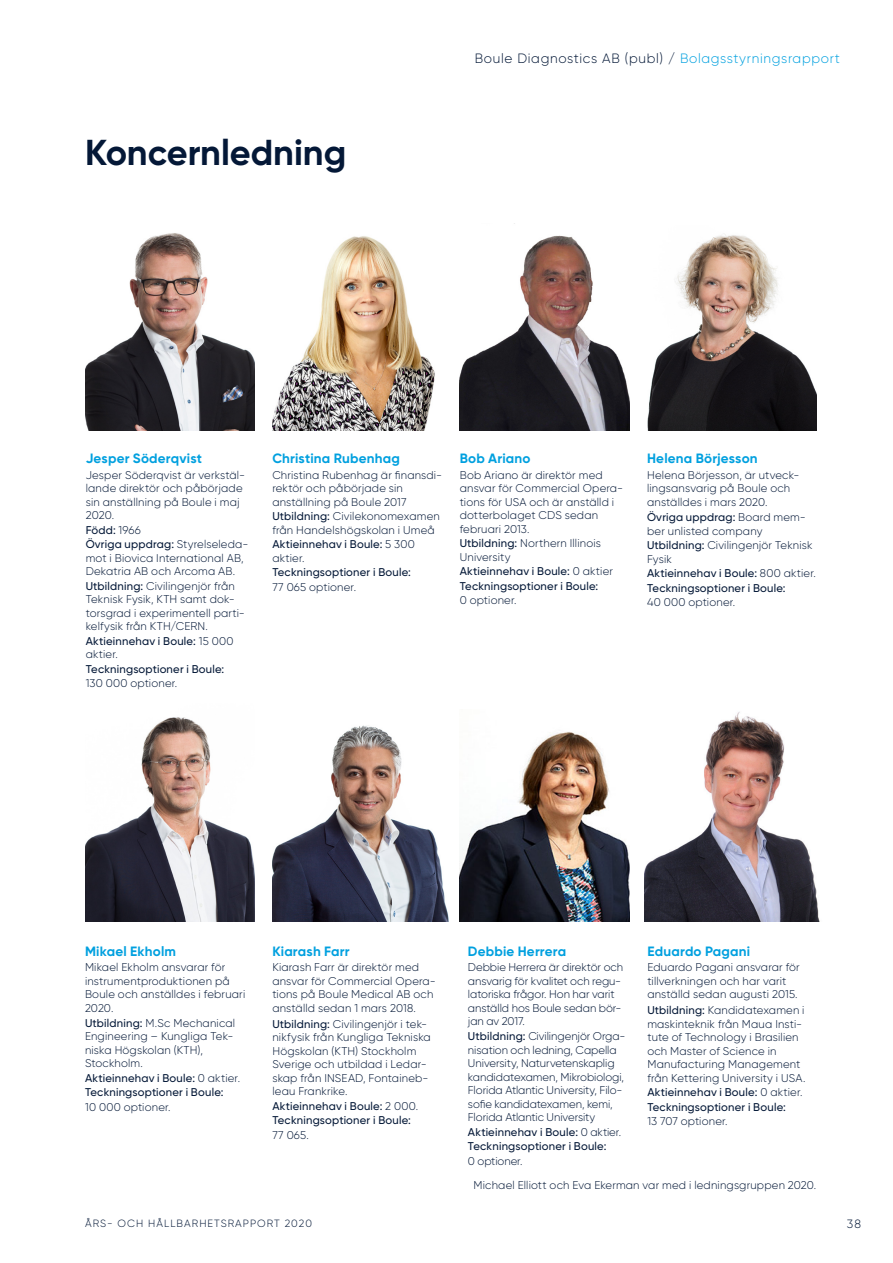
<style>
.page{position:relative;width:893px;height:1263px;background:#fff}
.page>*{position:absolute;margin:0;border:0;box-sizing:border-box;transform-origin:0 0}
.Rubrik_2020{font:700 36px "Gilroy";color:#041837}
.b-Mellanrubrik1_blue{font:700 13.5px "Gilroy";letter-spacing:.015em;color:#00a0df}
.t1{font:300 13.5px "Gilroy";letter-spacing:.05em;color:#041837}
.t2{font:300 12px "Gilroy";color:#041837}
.Tabbel_Text{font:300 11.25px/13.5px "Gilroy";letter-spacing:.015em;color:#041837}
.Tabbel_Text-2{font:500 11.25px/13.5px "Gilroy";letter-spacing:.02em;color:#041837}
.Tabbel_Text-3{font:300 11.25px/13.5px "Gilroy";letter-spacing:-.005em;color:#041837}
.t3{font:300 10.5px "Gilroy";letter-spacing:.1em;color:#041837}
.s1{color:#00a0df}
.s2{font-weight:300}
.s3{font-weight:500}
</style>
<div class="page">
<img style="left:85px;top:717px;width:169px;height:205px">
<img style="left:647px;top:234px;width:169px;height:197px">
<img style="left:85px;top:233px;width:169px;height:198px">
<img style="left:272px;top:236px;width:163px;height:195px">
<img style="left:460px;top:235px;width:169px;height:196px">
<img style="left:272px;top:725px;width:177px;height:197px">
<img style="left:459px;top:732px;width:170px;height:190px">
<img style="left:645px;top:712px;width:175px;height:210px">
<p class="Rubrik_2020" style="left:85px;top:130px;width:263px">Koncernledning</p>
<p class="t1" style="left:475px;top:50px;width:367px">Boule Diagnostics AB (publ) / <span class="s1">Bolagsstyrningsrapport</span></p>
<p class="b-Mellanrubrik1_blue" style="left:86px;top:450px;width:118px">Jesper Söderqvist</p>
<p class="Tabbel_Text" style="left:86px;top:468px;width:161px">Jesper Söderqvist är verkstäl&shy;lande direktör och påbörjade sin anställning på Boule i maj<br>2020.</p>
<p class="Tabbel_Text-2" style="left:86px;top:523px;width:57px">Född: <span class="s2">1966</span></p>
<p class="Tabbel_Text" style="left:86px;top:537px;width:164px"><span class="s3">Övriga uppdrag:</span> Styrelseleda&shy;mot i Biovica International AB,<br>Dekatria AB och Arcoma AB.</p>
<p class="Tabbel_Text" style="left:86px;top:579px;width:161px"><span class="s3">Utbildning:</span> Civilingenjör från<br>Teknisk Fysik, KTH samt dok&shy;torsgrad i experimentell parti&shy;kelfysik från KTH/CERN.</p>
<p class="Tabbel_Text-2" style="left:86px;top:634px;width:149px">Aktieinnehav i Boule: <span class="s2">15 000 aktier.</span></p>
<p class="Tabbel_Text-2" style="left:86px;top:662px;width:140px">Teckningsoptioner i Boule:</p>
<p class="Tabbel_Text" style="left:86px;top:677px;width:93px">130 000 optioner.</p>
<p class="b-Mellanrubrik1_blue" style="left:272px;top:450px;width:129px">Christina Rubenhag</p>
<p class="Tabbel_Text" style="left:272px;top:468px;width:171px">Christina Rubenhag är finansdi&shy;rektör och påbörjade sin anställning på Boule 2017</p>
<p class="Tabbel_Text" style="left:272px;top:509px;width:169px"><span class="s3">Utbildning:</span> Civilekonomexamen från Handelshögskolan i Umeå</p>
<p class="Tabbel_Text-2" style="left:272px;top:537px;width:144px">Aktieinnehav i Boule: <span class="s2">5 300 aktier.</span></p>
<p class="Tabbel_Text-2" style="left:272px;top:565px;width:140px">Teckningsoptioner i Boule:</p>
<p class="Tabbel_Text" style="left:272px;top:580px;width:85px">77 065 optioner.</p>
<p class="b-Mellanrubrik1_blue" style="left:460px;top:450px;width:72px">Bob Ariano</p>
<p class="Tabbel_Text" style="left:460px;top:468px;width:165px">Bob Ariano är direktör med ansvar för Commercial Opera&shy;tions för USA och är anställd i dotterbolaget CDS sedan februari 2013.</p>
<p class="Tabbel_Text" style="left:460px;top:536px;width:143px"><span class="s3">Utbildning:</span> Northern Illinois<br>University</p>
<p class="Tabbel_Text-2" style="left:460px;top:564px;width:155px">Aktieinnehav i Boule: <span class="s2">0 aktier</span></p>
<p class="Tabbel_Text-2" style="left:460px;top:579px;width:140px">Teckningsoptioner i Boule:</p>
<p class="Tabbel_Text" style="left:460px;top:593px;width:58px">0 optioner.</p>
<p class="b-Mellanrubrik1_blue" style="left:647px;top:450px;width:112px">Helena Börjesson</p>
<p class="Tabbel_Text" style="left:647px;top:468px;width:154px">Helena Börjesson, är utveck&shy;lingsansvarig på Boule och anställdes i mars 2020.</p>
<p class="Tabbel_Text" style="left:647px;top:510px;width:160px"><span class="s3">Övriga uppdrag:</span> Board mem&shy;ber unlisted company</p>
<p class="Tabbel_Text" style="left:647px;top:538px;width:167px"><span class="s3">Utbildning:</span> Civilingenjör Teknisk<br>Fysik</p>
<p class="Tabbel_Text-2" style="left:647px;top:566px;width:170px">Aktieinnehav i Boule: <span class="s2">800 aktier.</span></p>
<p class="Tabbel_Text-2" style="left:647px;top:581px;width:140px">Teckningsoptioner i Boule:</p>
<p class="Tabbel_Text" style="left:647px;top:596px;width:90px">40 000 optioner.</p>
<p class="b-Mellanrubrik1_blue" style="left:85px;top:943px;width:93px">Mikael Ekholm</p>
<p class="Tabbel_Text" style="left:85px;top:961px;width:162px">Mikael Ekholm ansvarar för instrumentproduktionen på<br>Boule och anställdes i februari<br>2020.</p>
<p class="Tabbel_Text" style="left:85px;top:1016px;width:152px"><span class="s3">Utbildning:</span> M.Sc Mechanical<br>Engineering – Kungliga Tek&shy;niska Högskolan (KTH),<br>Stockholm.</p>
<p class="Tabbel_Text-2" style="left:85px;top:1071px;width:157px">Aktieinnehav i Boule: <span class="s2">0 aktier.</span></p>
<p class="Tabbel_Text-2" style="left:85px;top:1085px;width:140px">Teckningsoptioner i Boule:</p>
<p class="Tabbel_Text" style="left:85px;top:1100px;width:87px">10 000 optioner.</p>
<p class="b-Mellanrubrik1_blue" style="left:272px;top:943px;width:79px">Kiarash Farr</p>
<p class="Tabbel_Text" style="left:272px;top:961px;width:165px">Kiarash Farr är direktör med ansvar för Commercial Opera&shy;tions på Boule Medical AB och anställd sedan 1 mars 2018.</p>
<p class="Tabbel_Text" style="left:272px;top:1017px;width:160px"><span class="s3">Utbildning:</span> Civilingenjör i tek&shy;nikfysik från Kungliga Tekniska<br>Högskolan (KTH) Stockholm<br>Sverige och utbildad i Ledar&shy;skap från INSEAD, Fontaineb&shy;leau Frankrike.</p>
<p class="Tabbel_Text-2" style="left:272px;top:1099px;width:147px">Aktieinnehav i Boule: <span class="s2">2 000.</span></p>
<p class="Tabbel_Text-2" style="left:272px;top:1113px;width:140px">Teckningsoptioner i Boule:</p>
<p class="Tabbel_Text" style="left:272px;top:1128px;width:38px">77 065.</p>
<p class="b-Mellanrubrik1_blue" style="left:468px;top:943px;width:100px">Debbie Herrera</p>
<p class="Tabbel_Text-3" style="left:468px;top:961px;width:157px">Debbie Herrera är direktör och ansvarig för kvalitet och regu&shy;latoriska frågor. Hon har varit anställd hos Boule sedan bör&shy;jan av 2017.</p>
<p class="Tabbel_Text-3" style="left:468px;top:1029px;width:159px"><span class="s3">Utbildning:</span> Civilingenjör Orga&shy;nisation och ledning, Capella<br>University, Naturvetenskaplig kandidatexamen, Mikrobiologi,<br>Florida Atlantic University, Filo&shy;sofie kandidatexamen, kemi,<br>Florida Atlantic University</p>
<p class="Tabbel_Text-2" style="left:468px;top:1125px;width:155px">Aktieinnehav i Boule: <span class="s2">0 aktier.</span></p>
<p class="Tabbel_Text-2" style="left:468px;top:1139px;width:140px">Teckningsoptioner i Boule:</p>
<p class="Tabbel_Text-3" style="left:468px;top:1154px;width:56px">0 optioner.</p>
<p class="b-Mellanrubrik1_blue" style="left:647px;top:943px;width:104px">Eduardo Pagani</p>
<p class="Tabbel_Text" style="left:647px;top:961px;width:154px">Eduardo Pagani ansvarar för tillverkningen och har varit anställd sedan augusti 2015.</p>
<p class="Tabbel_Text" style="left:647px;top:1003px;width:160px"><span class="s3">Utbildning:</span> Kandidatexamen i maskinteknik från Maua Insti&shy;tute of Technology i Brasilien och Master of Science in<br>Manufacturing Management från Kettering University i USA.</p>
<p class="Tabbel_Text-2" style="left:647px;top:1085px;width:157px">Aktieinnehav i Boule: <span class="s2">0 aktier.</span></p>
<p class="Tabbel_Text-2" style="left:647px;top:1100px;width:140px">Teckningsoptioner i Boule:</p>
<p class="Tabbel_Text" style="left:647px;top:1114px;width:82px">13 707 optioner.</p>
<p class="Tabbel_Text" style="left:473px;top:1178px;width:344px">Michael Elliott och Eva Ekerman var med i ledningsgruppen 2020.</p>
<p class="t3" style="left:85px;top:1217px;width:228px">ÅRS- OCH HÅLLBARHETSRAPPORT 2020</p>
<p class="t2" style="left:847px;top:1216px;width:16px">38</p>
</div>
